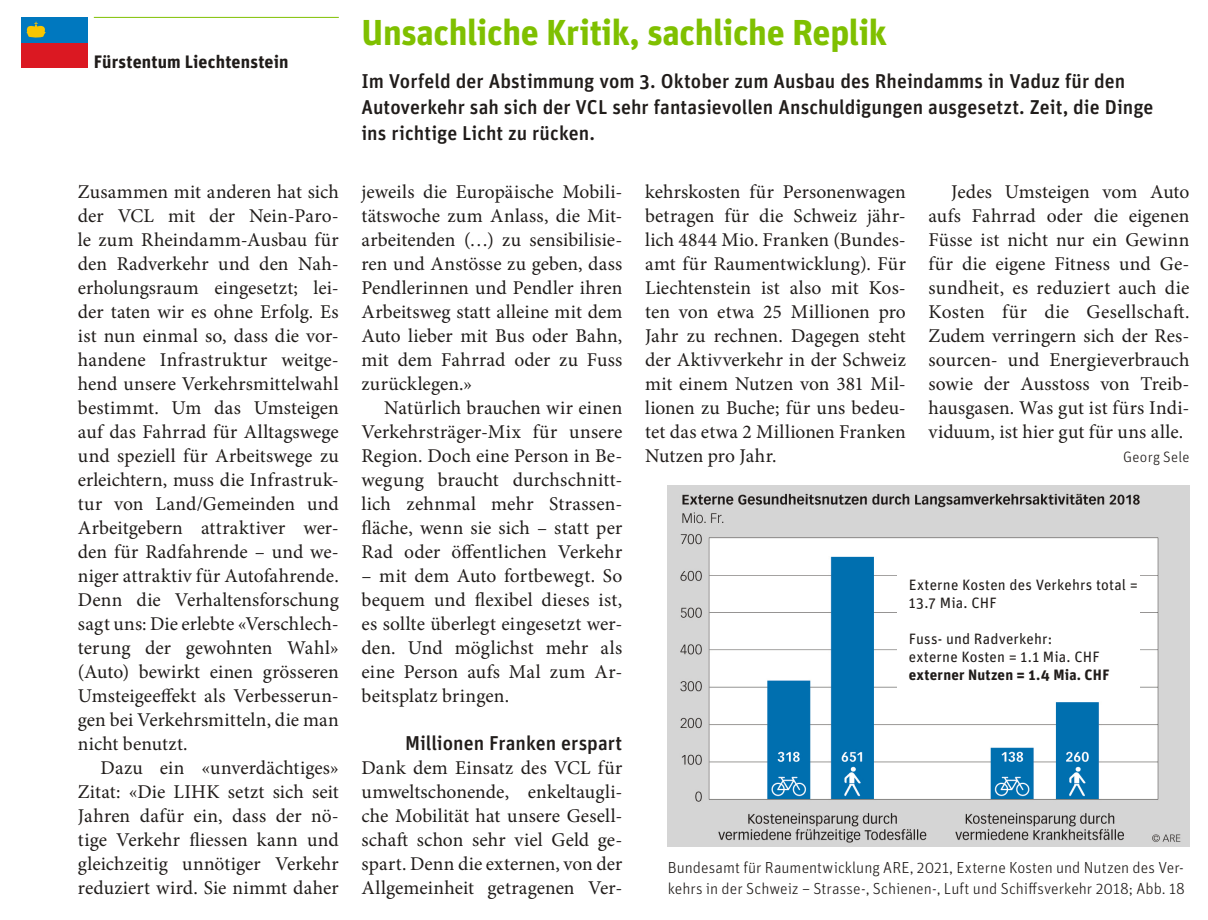
<style>
.page{position:relative;width:1208px;height:920px;background:#fff}
.page>*{position:absolute;margin:0;border:0;box-sizing:border-box;transform-origin:0 0}
.t1{font:700 36px "Unit OT";letter-spacing:-.01em;color:#7fc000}
.t2{font:500 20px/26px "Unit OT";color:#201c1a}
.t3{font:19.6px/24px "Minion Pro";letter-spacing:.005em;color:#201c1a;text-align:justify}
.t4{font:700 18px "Unit OT";letter-spacing:.01em;color:#201c1a}
.t5{font:300 16px/21px "Unit OT";letter-spacing:.005em;color:#201c1a}
.t6{font:15px/18px "Unit OT";letter-spacing:.015em;color:#201c1a}
.t7{font:700 15px "Unit OT";letter-spacing:.015em;color:#201c1a}
.t8{font:300 15px "Unit OT";letter-spacing:.02em;color:#201c1a}
</style>
<div class="page">
<hr style="left:94px;top:17px;width:245px;height:1px;background:#7fc000">
<div style="left:21px;top:42px;width:67px;height:26px;background:#db1822"></div>
<div style="left:21px;top:17px;width:67px;height:26px;background:#0078bf"></div>
<svg style="left:26px;top:21px;width:20px;height:17px"></svg>
<img style="left:668px;top:486px;width:521px;height:360px">
<div style="left:897px;top:563px;width:242px;height:130px;background:#fff"></div>
<p class="t4" style="left:94px;top:50px;width:196px">Fürstentum Liechtenstein</p>
<p class="t3" style="left:78px;top:179px;width:262px">Zusammen mit anderen hat sich der VCL mit der Nein-Paro&shy;le zum Rheindamm-Ausbau für den Radverkehr und den Nah&shy;erholungsraum eingesetzt; lei&shy;der taten wir es ohne Erfolg. Es ist nun einmal so, dass die vor&shy;handene Infrastruktur weitge&shy;hend unsere Verkehrsmittelwahl bestimmt. Um das Umsteigen auf das Fahrrad für Alltagswege und speziell für Arbeitswege zu erleichtern, muss die Infrastruk&shy;tur von Land/Gemeinden und Arbeitgebern attraktiver wer&shy;den für Radfahrende – und we&shy;niger attraktiv für Autofahrende.<br>Denn die Verhaltensforschung sagt uns: Die erlebte «Verschlech&shy;terung der gewohnten Wahl» (Auto) bewirkt einen grösseren Umsteigeeffekt als Verbesserun&shy;gen bei Verkehrsmitteln, die man nicht benutzt.</p>
<p class="t3" style="left:78px;top:756px;width:262px;text-indent:23px">Dazu ein «unverdächtiges» Zitat: «Die LIHK setzt sich seit Jahren dafür ein, dass der nö&shy;tige Verkehr fliessen kann und gleichzeitig unnötiger Verkehr reduziert wird. Sie nimmt daher</p>
<h1 class="t1" style="left:361px;top:9px;width:527px">Unsachliche Kritik, sachliche Replik</h1>
<p class="t2" style="left:361px;top:67px;width:793px">Im Vorfeld der Abstimmung vom 3. Oktober zum Ausbau des Rheindamms in Vaduz für den<br>Autoverkehr sah sich der VCL sehr fantasievollen Anschuldigungen ausgesetzt. Zeit, die Dinge ins richtige Licht zu rücken.</p>
<p class="t3" style="left:361px;top:179px;width:262px">jeweils die Europäische Mobili&shy;tätswoche zum Anlass, die Mit&shy;arbeitenden (…) zu sensibilisie&shy;ren und Anstösse zu geben, dass Pendlerinnen und Pendler ihren Arbeitsweg statt alleine mit dem Auto lieber mit Bus oder Bahn, mit dem Fahrrad oder zu Fuss zurücklegen.»</p>
<p class="t3" style="left:361px;top:395px;width:262px;text-indent:23px">Natürlich brauchen wir einen Verkehrsträger-Mix für unsere Region. Doch eine Person in Be&shy;wegung braucht durchschnitt&shy;lich zehnmal mehr Strassen&shy;fläche, wenn sie sich – statt per Rad oder öffentlichen Verkehr</p>
<p class="t3" style="left:361px;top:564px;width:262px">– mit dem Auto fortbewegt. So bequem und flexibel dieses ist, es sollte überlegt eingesetzt wer&shy;den. Und möglichst mehr als eine Person aufs Mal zum Ar&shy;beitsplatz bringen.</p>
<p class="t2" style="left:405px;top:729px;width:219px">Millionen Franken erspart</p>
<p class="t3" style="left:361px;top:755px;width:262px">Dank dem Einsatz des VCL für umweltschonende, enkeltaugli&shy;che Mobilität hat unsere Gesell&shy;schaft schon sehr viel Geld ge&shy;spart. Denn die externen, von der Allgemeinheit getragenen Ver-</p>
<p class="t3" style="left:645px;top:179px;width:262px">kehrskosten für Personenwagen betragen für die Schweiz jähr&shy;lich 4844 Mio. Franken (Bundes&shy;amt für Raumentwicklung). Für Liechtenstein ist also mit Kos&shy;ten von etwa 25 Millionen pro Jahr zu rechnen. Dagegen steht der Aktivverkehr in der Schweiz mit einem Nutzen von 381 Mil&shy;lionen zu Buche; für uns bedeu&shy;tet das etwa 2 Millionen Franken Nutzen pro Jahr.</p>
<p class="t3" style="left:928px;top:180px;width:262px;text-indent:23px">Jedes Umsteigen vom Auto aufs Fahrrad oder die eigenen Füsse ist nicht nur ein Gewinn für die eigene Fitness und Ge&shy;sundheit, es reduziert auch die Kosten für die Gesellschaft.<br>Zudem verringern sich der Res&shy;sourcen- und Energieverbrauch sowie der Ausstoss von Treib&shy;hausgasen. Was gut ist fürs Indi&shy;viduum, ist hier gut für uns alle.</p>
<p class="t8" style="left:1123px;top:448px;width:68px">Georg Sele</p>
<p class="t6" style="left:908px;top:575px;width:231px">Externe Kosten des Verkehrs total =<br>13.7 Mia. CHF</p>
<p class="t6" style="left:908px;top:629px;width:193px">Fuss- und Radverkehr: externe Kosten = 1.1 Mia. CHF</p>
<p class="t7" style="left:908px;top:664px;width:202px">externer Nutzen = 1.4 Mia. CHF</p>
<p class="t5" style="left:668px;top:856px;width:519px">Bundesamt für Raumentwicklung ARE, 2021, Externe Kosten und Nutzen des Ver&shy;kehrs in der Schweiz – Strasse-, Schienen-, Luft und Schiffsverkehr 2018; Abb. 18</p>
</div>
